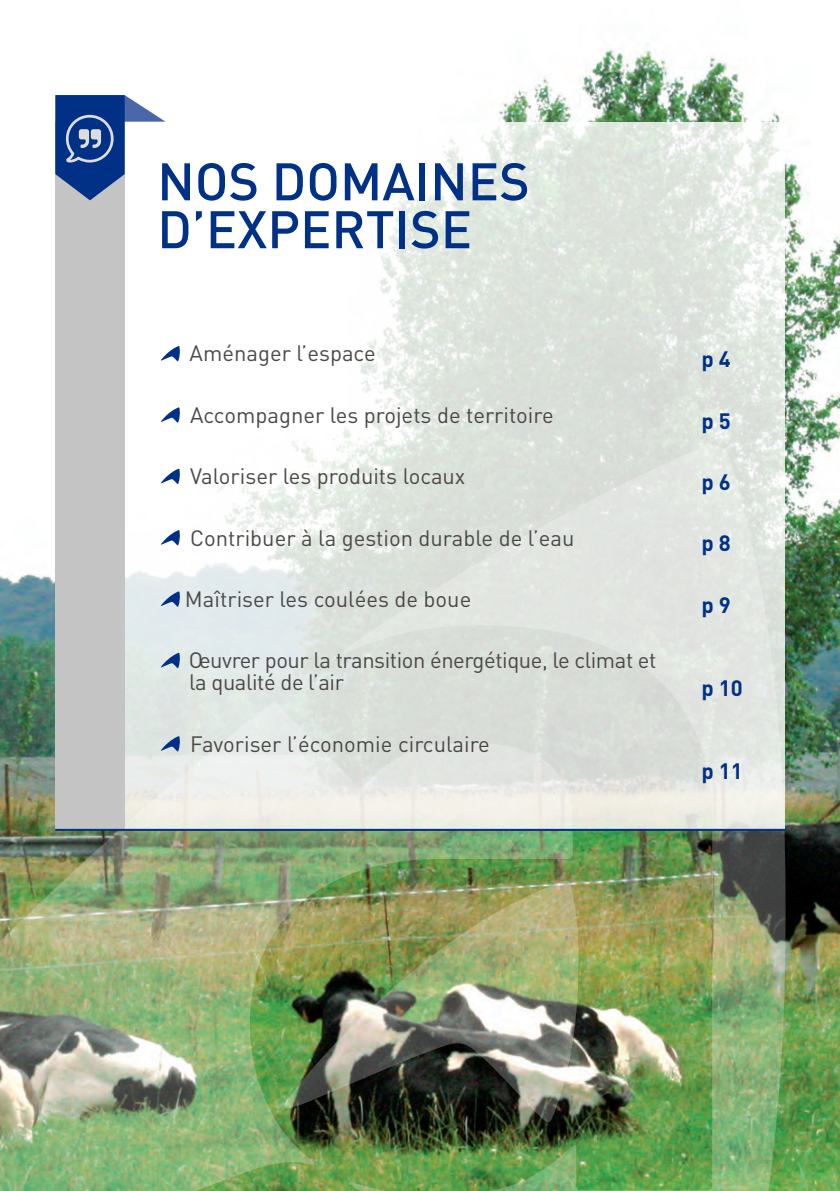
<style>
.page{position:relative;width:840px;height:1191px;background:#fff}
.page>*{position:absolute;margin:0;border:0;box-sizing:border-box;transform-origin:0 0}
.t1{font:500 52px/47.8px "DIN";color:#003186}
.t2{font:22px "DIN";color:#4b4948}
.t3{font:22px/22px "DIN";letter-spacing:-.02em;color:#4b4948}
.t4{font:700 22px "DIN";color:#003186}
</style>
<div class="page">
<img style="left:0;top:43px;width:839px;height:1148px">
<img style="left:0;top:700px;width:342px;height:491px">
<img style="left:342px;top:443px;width:444px;height:748px">
<img style="left:284px;top:879px;width:294px;height:245px">
<svg style="left:125px;top:122px;width:659px;height:706px"></svg>
<div style="left:55px;top:122px;width:70px;height:706px;background:#c4c4c5"></div>
<svg style="left:161px;top:345px;width:19px;height:16px"></svg>
<svg style="left:161px;top:407px;width:19px;height:16px"></svg>
<svg style="left:161px;top:468px;width:19px;height:16px"></svg>
<svg style="left:161px;top:529px;width:19px;height:16px"></svg>
<svg style="left:161px;top:591px;width:19px;height:16px"></svg>
<svg style="left:161px;top:652px;width:19px;height:16px"></svg>
<svg style="left:161px;top:735px;width:19px;height:16px"></svg>
<svg style="left:55px;top:95px;width:110px;height:105px"></svg>
<hr style="left:55px;top:829px;width:729px;height:2px;background:#003186">
<p class="t1" style="left:157px;top:156px;width:374px">NOS DOMAINES<br>D’EXPERTISE</p>
<p class="t2" style="left:189px;top:340px;width:187px">Aménager l’espace</p>
<p class="t2" style="left:190px;top:401px;width:365px">Accompagner les projets de territoire</p>
<p class="t2" style="left:190px;top:462px;width:277px">Valoriser les produits locaux</p>
<p class="t2" style="left:190px;top:524px;width:386px">Contribuer à la gestion durable de l’eau</p>
<p class="t2" style="left:185px;top:585px;width:288px">Maîtriser les coulées de boue</p>
<p class="t3" style="left:189px;top:649px;width:469px">Oeuvrer pour la transition énergétique, le climat et la qualité de l’air</p>
<p class="t2" style="left:190px;top:730px;width:301px">Favoriser l’économie circulaire</p>
<p class="t4" style="left:701px;top:345px;width:31px">p 4</p>
<p class="t4" style="left:701px;top:406px;width:31px">p 5</p>
<p class="t4" style="left:701px;top:467px;width:31px">p 6</p>
<p class="t4" style="left:701px;top:529px;width:31px">p 8</p>
<p class="t4" style="left:701px;top:590px;width:31px">p 9</p>
<p class="t4" style="left:701px;top:673px;width:43px">p 10</p>
<p class="t4" style="left:701px;top:757px;width:43px">p 11</p>
</div>
